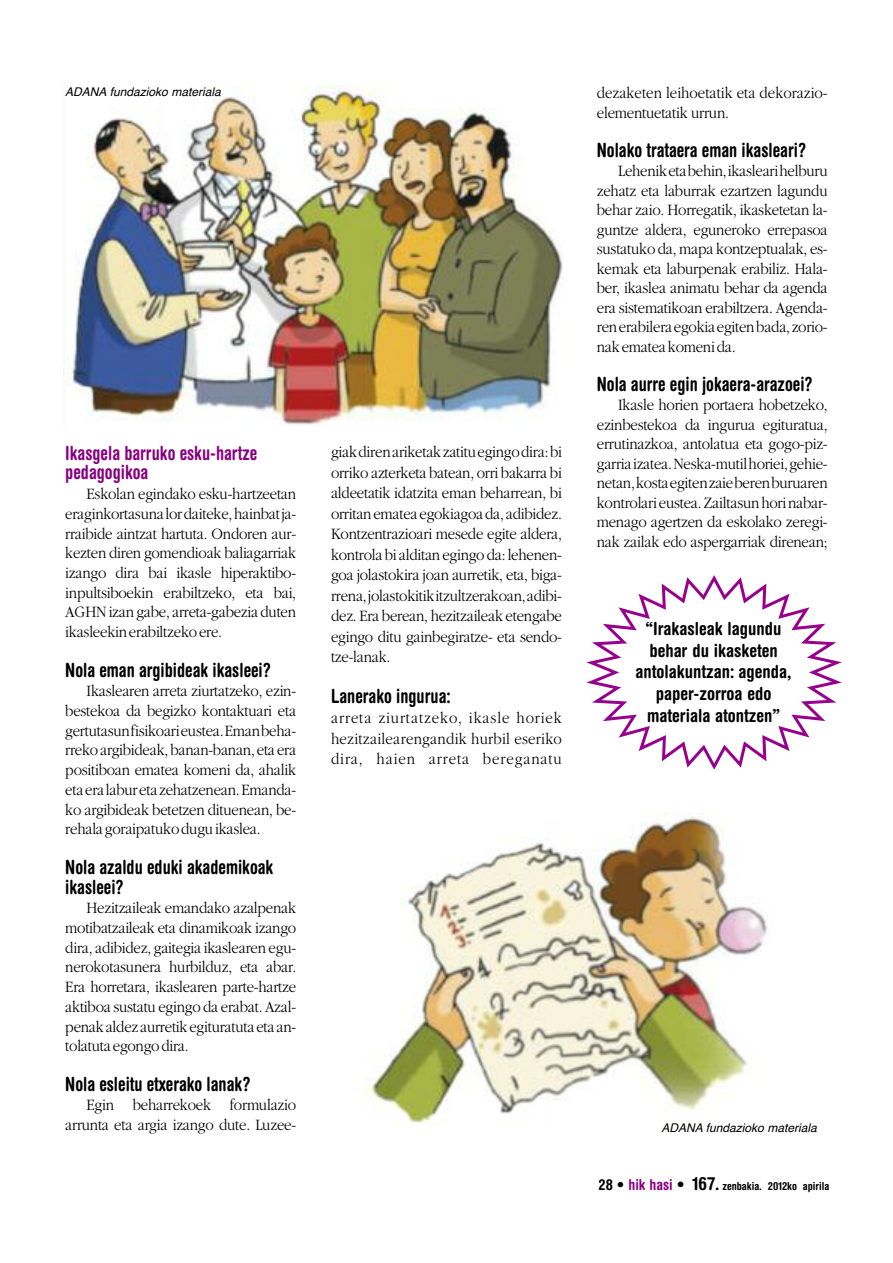
<style>
.page{position:relative;width:893px;height:1263px;background:#fff}
.page>*{position:absolute;margin:0;border:0;box-sizing:border-box;transform-origin:0 0}
.t1{font:700 condensed 19.5px/19.6px "Helvetica Rounded";color:#000;scale:.9 1}
.t2{font:700 condensed 19.5px/19.6px "Helvetica Rounded";color:#880080;scale:.9 1}
.t3{font:700 condensed 18px/21.6px "Helvetica Rounded";color:#000;text-align:center}
.t4{font:300 16.5px/19.6px "Garamond";letter-spacing:-.015em;color:#000;text-align:justify;scale:.9 1}
.t5{font:italic 12px "Helvetica";color:#000}
.t6{font:700 condensed 11.1px "Helvetica Rounded";color:#000}
.s1{font-size:15px}
.s2{font-size:15px;color:#880080}
.s3{font-size:15.6px}
.s4{font-size:18px}
</style>
<div class="page">
<img style="left:64px;top:85px;width:499px;height:341px">
<img style="left:365px;top:813px;width:402px;height:312px">
<svg style="left:586px;top:575px;width:256px;height:195px"></svg>
<p class="t5" style="left:65px;top:86px;width:157px">ADANA fundazioko materiala</p>
<p class="t2" style="left:65px;top:445px;width:215px">Ikasgela barruko esku-hartze pedagogikoa</p>
<p class="t4" style="left:65px;top:484px;width:258px;text-indent:21px">Eskolan egindako esku-hartzeetan eraginkortasunalordaiteke,hainbatja&shy;rraibide aintzat hartuta. Ondoren aur&shy;kezten diren gomendioak baliagarriak izango dira bai ikasle hiperaktibo&shy;inpultsiboekin erabiltzeko, eta bai, AGHN izan gabe, arreta-gabezia duten ikasleekinerabiltzekoere.</p>
<p class="t1" style="left:65px;top:662px;width:230px">Nola eman argibideak ikasleei?</p>
<p class="t4" style="left:65px;top:681px;width:258px;text-indent:21px">Ikaslearen arreta ziurtatzeko, ezin&shy;bestekoa da begizko kontaktuari eta gertutasunfisikoarieustea.Emanbeha&shy;rrekoargibideak,banan-banan, eta era positiboan ematea komeni da, ahalik etaeralaburetazehatzenean.Emanda&shy;ko argibideak betetzen dituenean, be&shy;rehalagoraipatukoduguikaslea.</p>
<p class="t1" style="left:65px;top:859px;width:233px">Nola azaldu eduki akademikoak ikasleei?</p>
<p class="t4" style="left:65px;top:898px;width:258px;text-indent:21px">Hezitzaileak emandako azalpenak motibatzaileak eta dinamikoak izango dira, adibidez, gaitegia ikaslearen egu&shy;nerokotasunera hurbilduz, eta abar.<br>Era horretara, ikaslearen parte-hartze aktiboa sustatu egingo da erabat. Azal&shy;penakaldez aurretikegituratutaeta an&shy;tolatuta egongodira.</p>
<p class="t1" style="left:65px;top:1076px;width:208px">Nola esleitu etxerako lanak?</p>
<p class="t4" style="left:65px;top:1095px;width:258px;text-align:right">Egin beharrekoek formulazio arrunta eta argia izango dute. Luzee-</p>
<p class="t4" style="left:331px;top:441px;width:258px;line-height:20.5px">giakdirenariketakzatituegingodira:bi orriko azterketa batean, orri bakarra bi aldeetatik idatzita eman beharrean, bi orritanemateaegokiagoada, adibidez.<br>Kontzentrazioari mesede egite aldera, kontrola bi alditan egingo da: lehenen&shy;goa jolastokira joan aurretik, eta, biga&shy;rrena,jolastokitikitzultzerakoan,adibi&shy;dez. Era berean, hezitzaileak etengabe egingo ditu gainbegiratze- eta sendo&shy;tze-lanak.</p>
<p class="t1" style="left:331px;top:688px;width:134px">Lanerako ingurua:</p>
<p class="t4" style="left:331px;top:707px;width:258px;line-height:20.5px">arreta ziurtatzeko, ikasle horiek hezitzailearengandik hurbil eseriko dira, haien arreta bereganatu</p>
<p class="t4" style="left:597px;top:83px;width:258px">dezaketen leihoetatik eta dekorazio&shy;elementuetatik urrun.</p>
<p class="t1" style="left:597px;top:142px;width:234px">Nolako trataera eman ikasleari?</p>
<p class="t4" style="left:597px;top:161px;width:258px;text-indent:21px">Leheniketabehin,ikaslearihelburu zehatz eta laburrak ezartzen lagundu behar zaio. Horregatik, ikasketetan la&shy;guntze aldera, eguneroko errepasoa sustatuko da, mapa kontzeptualak, es&shy;kemak eta laburpenak erabiliz. Hala&shy;ber, ikaslea animatu behar da agenda era sistematikoan erabiltzera. Agenda&shy;renerabileraegokiaegitenbada,zorio&shy;nakemateakomenida.</p>
<p class="t1" style="left:597px;top:376px;width:242px">Nola aurre egin jokaera-arazoei?</p>
<p class="t4" style="left:597px;top:395px;width:258px;text-indent:21px">Ikasle horien portaera hobetzeko, ezinbestekoa da ingurua egituratua, errutinazkoa, antolatua eta gogo-piz&shy;garriaizatea.Neska-mutilhoriei,gehie&shy;netan,kostaegitenzaieberenburuaren kontrolari eustea.Zailtasunhorinabar&shy;menago agertzen da eskolako zeregi&shy;nak zailak edo aspergarriak direnean;</p>
<p class="t3" style="left:636px;top:620px;width:157px">“Irakasleak lagundu behar du ikasketen antolakuntzan: agenda, paper-zorroa edo materiala atontzen”</p>
<p class="t5" style="left:661px;top:1122px;width:157px">ADANA fundazioko materiala</p>
<p class="t6" style="left:599px;top:1182px;width:232px"><span class="s1">28 •</span> <span class="s2">hik hasi</span> <span class="s3">•</span> <span class="s4">167.</span> zenbakia. 2012ko apirila</p>
</div>
